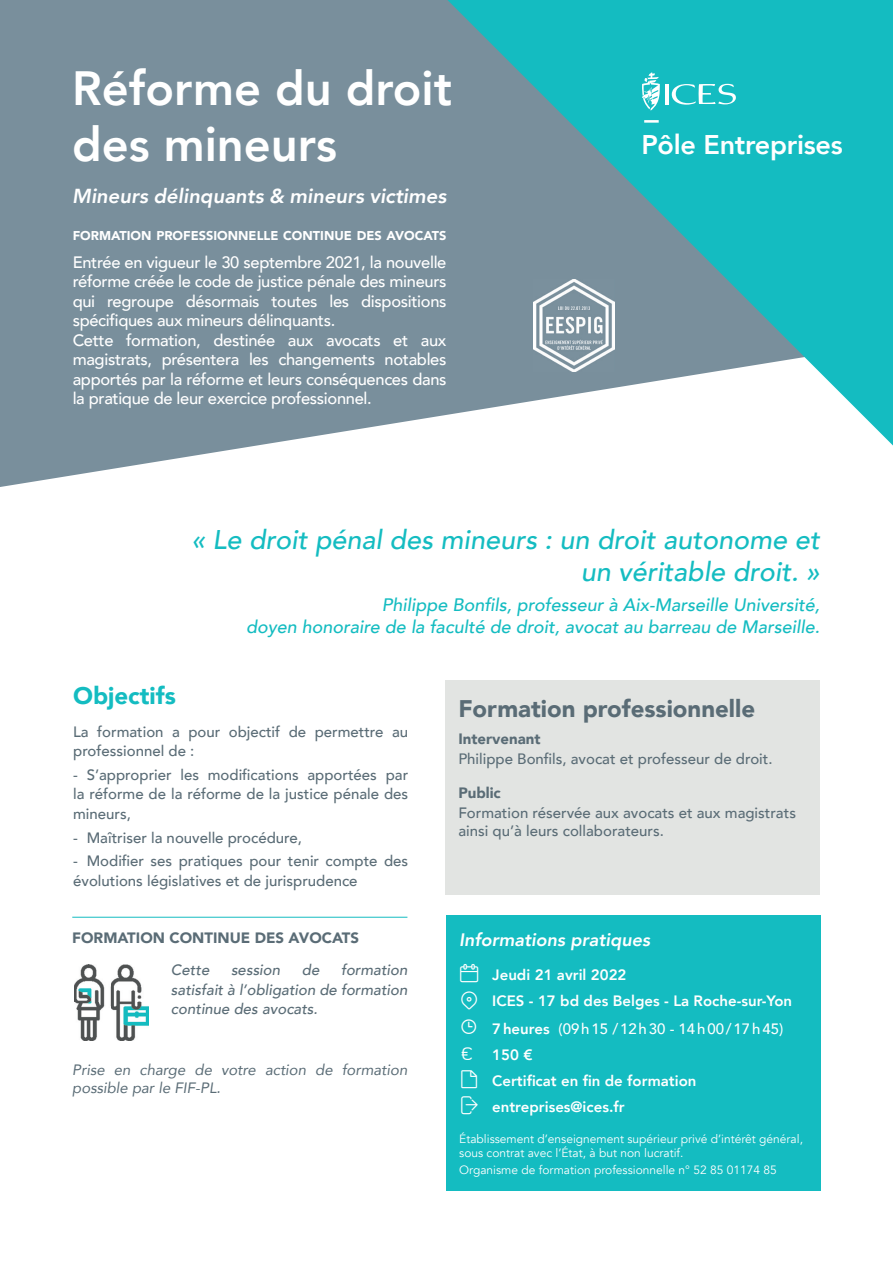
<style>
.page{position:relative;width:893px;height:1263px;background:#fff}
.page>*{position:absolute;margin:0;border:0;box-sizing:border-box;transform-origin:0 0}
.t1{font:800 48px/55.5px "Avenir";color:#fff}
.t2{font:italic 500 27px/32.4px "Avenir";color:#14bcc1;text-align:right}
.t3{font:800 27px "Avenir";letter-spacing:-.01em;color:#fff}
.t4{font:900 24px "Avenir";color:#5a6c76}
.t5{font:900 24px "Avenir";color:#14bcc1}
.t6{font:italic 800 20.25px "Avenir";color:#fff}
.t7{font:italic 500 18px/21.6px "Avenir";color:#14bcc1;text-align:right}
.t8{font:italic 800 18px "Avenir";color:#fff}
.t9{font:500 16.5px/19.5px "Avenir";letter-spacing:-.02em;color:#fff}
.t10{font:500 15px/19.5px "Avenir";color:#5a6c76}
.t11{font:800 15px/25.8px "Avenir";color:#fff}
.t12{font:italic 500 15px/19.5px "Avenir";color:#5a6c76;text-align:justify}
.t13{font:italic 15px/18px "Avenir";color:#5a6c76}
.t14{font:900 15px "Avenir";color:#5a6c76}
.t15{font:500 15px "Avenir";color:#fff}
.t16{font:900 12.75px "Avenir";color:#fff}
.t17{font:12px/14.4px "Avenir";color:#fff}
.s1{font-weight:800}
.s2{font-family:"Byom";font-weight:400;font-size:18px}
</style>
<div class="page">
<svg style="left:0;top:0;width:893px;height:487px;background:#8c9faa"></svg>
<svg style="left:447px;top:0;width:446px;height:445px;background:#56b4bc"></svg>
<div style="left:446px;top:915px;width:375px;height:276px;background:#14bcc1"></div>
<img style="left:534px;top:280px;width:81px;height:91px">
<div style="left:446px;top:680px;width:374px;height:215px;background:#e2e4e2"></div>
<hr style="left:666px;top:84px;width:3px;height:21px;background:#fff">
<svg style="left:672px;top:84px;width:64px;height:21px"></svg>
<svg style="left:642px;top:72px;width:18px;height:38px"></svg>
<hr style="left:644px;top:120px;width:15px;height:3px;background:#fff">
<hr style="left:72px;top:917px;width:335px;height:1px;background:#14bcc1">
<img style="left:74px;top:964px;width:75px;height:77px">
<h1 class="t1" style="left:72px;top:61px;width:381px">Réforme du droit des mineurs</h1>
<h3 class="t6" style="left:72px;top:183px;width:376px">Mineurs délinquants &amp; mineurs victimes</h3>
<p class="t16" style="left:73px;top:224px;width:375px">FORMATION PROFESSIONNELLE CONTINUE DES AVOCATS</p>
<p class="t9" style="left:73px;top:251px;width:375px">Entrée en vigueur le 30 septembre 2021, la nouvelle réforme créée le code de justice pénale des mineurs qui regroupe désormais toutes les dispositions spécifiques aux mineurs délinquants.<br>Cette formation, destinée aux avocats et aux magistrats, présentera les changements notables apportés par la réforme et leurs conséquences dans la pratique de leur exercice professionnel.</p>
<h2 class="t3" style="left:641px;top:124px;width:203px">Pôle Entreprises</h2>
<h2 class="t2" style="left:191px;top:523px;width:630px">« Le droit pénal des mineurs : un droit autonome et un véritable droit. »</h2>
<p class="t7" style="left:246px;top:594px;width:575px">Philippe Bonfils, professeur à Aix-Marseille Université,<br>doyen honoraire de la faculté de droit, avocat au barreau de Marseille.</p>
<h3 class="t5" style="left:73px;top:675px;width:104px">Objectifs</h3>
<p class="t10" style="left:73px;top:721px;width:336px">La formation a pour objectif de permettre au professionnel de :</p>
<p class="t10" style="left:73px;top:764px;width:337px;text-align:justify">- S’approprier les modifications apportées par la réforme de la réforme de la justice pénale des mineurs,</p>
<p class="t10" style="left:73px;top:827px;width:230px">- Maîtriser la nouvelle procédure,</p>
<p class="t10" style="left:73px;top:851px;width:336px">- Modifier ses pratiques pour tenir compte des évolutions législatives et de jurisprudence</p>
<p class="t14" style="left:72px;top:925px;width:288px">FORMATION CONTINUE DES AVOCATS</p>
<p class="t12" style="left:171px;top:961px;width:40px">Cette</p>
<p class="t12" style="left:231px;top:961px;width:51px">session</p>
<p class="t12" style="left:302px;top:961px;width:19px">de</p>
<p class="t12" style="left:171px;top:961px;width:238px;text-indent:170px">formation satisfait à l’obligation de formation continue des avocats.</p>
<p class="t13" style="left:72px;top:1060px;width:337px">Prise en charge de votre action de formation possible par le FIF-PL.</p>
<h3 class="t4" style="left:458px;top:688px;width:298px">Formation professionnelle</h3>
<p class="t14" style="left:458px;top:726px;width:84px">Intervenant</p>
<p class="t10" style="left:458px;top:748px;width:316px">Philippe Bonfils, avocat et professeur de droit.</p>
<p class="t14" style="left:458px;top:780px;width:44px">Public</p>
<p class="t10" style="left:458px;top:803px;width:339px;line-height:18px">Formation réservée aux avocats et aux magistrats ainsi qu’à leurs collaborateurs.</p>
<p class="t8" style="left:459px;top:929px;width:193px">Informations pratiques</p>
<p class="t11" style="left:492px;top:962px;width:301px">Jeudi 21 avril 2022<br>ICES - 17 bd des Belges - La Roche-sur-Yon</p>
<p class="t15" style="left:492px;top:1016px;width:292px"><span class="s1">7 heures</span> (09 h 15 / 12 h 30 - 14 h 00 / 17 h 45)</p>
<p class="t11" style="left:461px;top:1042px;width:72px"><span class="s2">€</span> 150 €</p>
<p class="t11" style="left:492px;top:1067px;width:206px">Certificat en fin de formation</p>
<p class="t11" style="left:492px;top:1093px;width:134px">entreprises@ices.fr</p>
<p class="t17" style="left:459px;top:1132px;width:345px">Établissement d’enseignement supérieur privé d’intérêt général, sous contrat avec l’État, à but non lucratif.</p>
<p class="t17" style="left:459px;top:1163px;width:319px">Organisme de formation professionnelle n° 52 85 01174 85</p>
</div>
